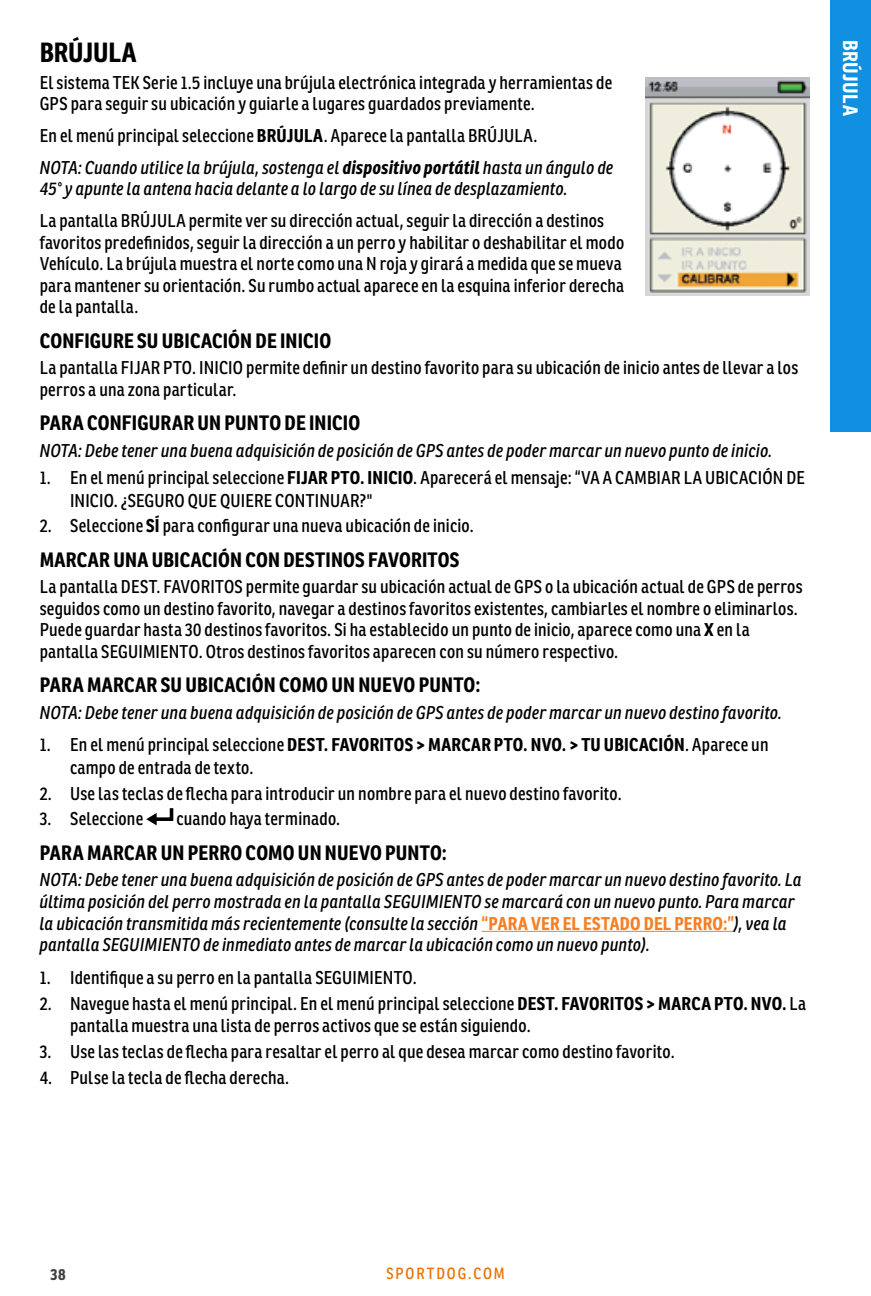
<style>
.page{position:relative;width:871px;height:1296px;background:#fff}
.page>*{position:absolute;margin:0;border:0;box-sizing:border-box;transform-origin:0 0}
.t1{font:700 27px "Ronnia Cond";letter-spacing:-.005em;color:#000}
.t2{font:700 20.25px "Ronnia Cond";letter-spacing:.01em;color:#000}
.t3{font:700 20.25px "Ronnia Cond";letter-spacing:.03em;color:#fff}
.t4{font:18px/21.6px "Ronnia Cond";letter-spacing:.015em;color:#000}
.t5{font:italic 18px/21.6px "Ronnia Cond";letter-spacing:.015em;color:#000}
.t6{font:15.75px "Ronnia Cond";letter-spacing:.12em;color:#eb7203}
.t7{font:700 15.75px "Ronnia Cond";color:#404040}
.s1{font-weight:700}
.s2{font-style:italic}
.s3{font-weight:700;font-style:italic}
.s4{font-weight:700;font-style:normal;color:#f58026}
</style>
<div class="page">
<div style="left:830px;top:0;width:41px;height:432px;background:#118fe1"></div>
<hr style="left:481px;top:931px;width:253px;height:1px;background:#f58026">
<svg style="left:146px;top:808px;width:28px;height:18px"></svg>
<img style="left:645px;top:77px;width:164px;height:219px">
<h1 class="t1" style="left:40px;top:35px;width:98px">BRÚJULA</h1>
<p class="t4" style="left:40px;top:71px;width:574px">El sistema TEK Serie 1.5 incluye una brújula electrónica integrada y herramientas de<br>GPS para seguir su ubicación y guiarle a lugares guardados previamente.</p>
<p class="t4" style="left:40px;top:119px;width:575px;line-height:31.7px">En el menú principal seleccione <span class="s1">BRÚJULA</span>. Aparece la pantalla BRÚJULA.<br><span class="s2">NOTA: Cuando utilice la brújula, sostenga el</span> <span class="s3">dispositivo portátil</span> <span class="s2">hasta un ángulo de</span></p>
<p class="t5" style="left:40px;top:178px;width:529px">45° y apunte la antena hacia delante a lo largo de su línea de desplazamiento.</p>
<p class="t4" style="left:40px;top:210px;width:586px">La pantalla BRÚJULA permite ver su dirección actual, seguir la dirección a destinos favoritos predefinidos, seguir la dirección a un perro y habilitar o deshabilitar el modo Vehículo. La brújula muestra el norte como una N roja y girará a medida que se mueva para mantener su orientación. Su rumbo actual aparece en la esquina inferior derecha de la pantalla.</p>
<p class="t2" style="left:40px;top:327px;width:293px">CONFIGURE SU UBICACIÓN DE INICIO</p>
<p class="t4" style="left:40px;top:357px;width:760px">La pantalla FIJAR PTO. INICIO permite definir un destino favorito para su ubicación de inicio antes de llevar a los perros a una zona particular.</p>
<p class="t2" style="left:40px;top:410px;width:322px">PARA CONFIGURAR UN PUNTO DE INICIO</p>
<p class="t5" style="left:40px;top:439px;width:734px">NOTA: Debe tener una buena adquisición de posición de GPS antes de poder marcar un nuevo punto de inicio.</p>
<p class="t4" style="left:70px;top:466px;width:736px;line-height:22.5px;text-indent:-30px">1. En el menú principal seleccione <span class="s1">FIJAR PTO. INICIO</span>. Aparecerá el mensaje: “VA A CAMBIAR LA UBICACIÓN DE<br>INICIO. ¿SEGURO QUE QUIERE CONTINUAR?"</p>
<p class="t4" style="left:40px;top:515px;width:435px">2. Seleccione <span class="s1">SÍ</span> para configurar una nueva ubicación de inicio.</p>
<p class="t2" style="left:40px;top:546px;width:421px">MARCAR UNA UBICACIÓN CON DESTINOS FAVORITOS</p>
<p class="t4" style="left:40px;top:576px;width:764px">La pantalla DEST. FAVORITOS permite guardar su ubicación actual de GPS o la ubicación actual de GPS de perros seguidos como un destino favorito, navegar a destinos favoritos existentes, cambiarles el nombre o eliminarlos.<br>Puede guardar hasta 30 destinos favoritos. Si ha establecido un punto de inicio, aparece como una <span class="s1">X</span> en la pantalla SEGUIMIENTO. Otros destinos favoritos aparecen con su número respectivo.</p>
<p class="t2" style="left:40px;top:672px;width:442px">PARA MARCAR SU UBICACIÓN COMO UN NUEVO PUNTO:</p>
<p class="t5" style="left:40px;top:702px;width:744px">NOTA: Debe tener una buena adquisición de posición de GPS antes de poder marcar un nuevo destino favorito.</p>
<p class="t4" style="left:70px;top:734px;width:700px;line-height:22.5px;text-indent:-30px">1. En el menú principal seleccione <span class="s1">DEST. FAVORITOS &gt; MARCAR PTO. NVO. &gt; TU UBICACIÓN</span>. Aparece un campo de entrada de texto.</p>
<p class="t4" style="left:40px;top:782px;width:583px">2. Use las teclas de flecha para introducir un nombre para el nuevo destino favorito.</p>
<p class="t4" style="left:40px;top:808px;width:105px">3. Seleccione</p>
<p class="t4" style="left:176px;top:808px;width:165px">cuando haya terminado.</p>
<p class="t2" style="left:40px;top:840px;width:409px">PARA MARCAR UN PERRO COMO UN NUEVO PUNTO:</p>
<p class="t5" style="left:40px;top:869px;width:764px">NOTA: Debe tener una buena adquisición de posición de GPS antes de poder marcar un nuevo destino favorito. La última posición del perro mostrada en la pantalla SEGUIMIENTO se marcará con un nuevo punto. Para marcar la ubicación transmitida más recientemente (consulte la sección <span class="s4">“PARA VER EL ESTADO DEL PERRO:”</span>), vea la pantalla SEGUIMIENTO de inmediato antes de marcar la ubicación como un nuevo punto).</p>
<p class="t4" style="left:40px;top:966px;width:378px">1. Identifique a su perro en la pantalla SEGUIMIENTO.</p>
<p class="t4" style="left:70px;top:992px;width:737px;line-height:22.5px;text-indent:-30px">2. Navegue hasta el menú principal. En el menú principal seleccione <span class="s1">DEST. FAVORITOS &gt; MARCA PTO. NVO.</span> La pantalla muestra una lista de perros activos que se están siguiendo.</p>
<p class="t4" style="left:40px;top:1040px;width:636px">3. Use las teclas de flecha para resaltar el perro al que desea marcar como destino favorito.</p>
<p class="t4" style="left:40px;top:1066px;width:251px">4. Pulse la tecla de flecha derecha.</p>
<p class="t3" style="left:863px;top:40px;width:78px;rotate:90deg">BRÚJULA</p>
<p class="t7" style="left:51px;top:1264px;width:16px">38</p>
<p class="t6" style="left:386px;top:1264px;width:120px">SPORTDOG.COM</p>
</div>
